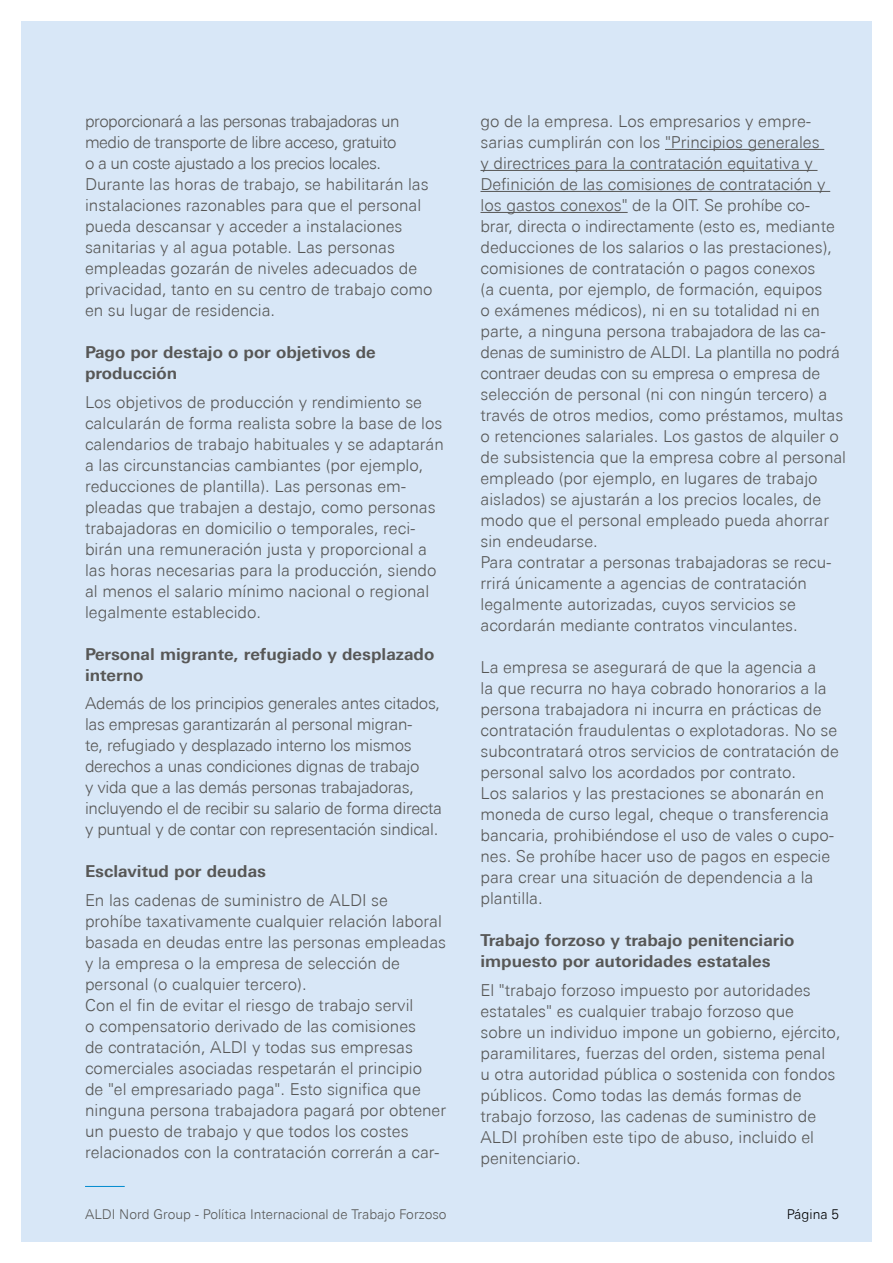
<style>
.page{position:relative;width:893px;height:1263px;background:#fff}
.page>*{position:absolute;margin:0;border:0;box-sizing:border-box;transform-origin:0 0}
.t1{font:300 16.5px/21px "Univers Next Pro";color:#575756}
.t2{font:300 16.5px/21px "Univers Next Pro";letter-spacing:-.02em;color:#575756}
.t3{font:700 16.5px/21px "Univers Next Pro";color:#575756}
.t4{font:300 13.5px "Univers Next Pro";color:#000}
.t5{font:300 13.5px "Univers Next Pro";color:#575756}
</style>
<div class="page">
<div style="left:21px;top:21px;width:851px;height:1221px;background:#d8e7f7"></div>
<hr style="left:85px;top:1186px;width:40px;height:1px;background:#008bcf">
<hr style="left:665px;top:149px;width:159px;height:1px;background:#575756">
<hr style="left:480px;top:170px;width:337px;height:1px;background:#575756">
<hr style="left:480px;top:191px;width:350px;height:1px;background:#575756">
<hr style="left:480px;top:212px;width:148px;height:1px;background:#575756">
<p class="t1" style="left:85px;top:111px;width:349px">proporcionará a las personas trabajadoras un medio de transporte de libre acceso, gratuito<br>o a un coste ajustado a los precios locales.<br>Durante las horas de trabajo, se habilitarán las instalaciones razonables para que el personal pueda descansar y acceder a instalaciones sanitarias y al agua potable. Las personas empleadas gozarán de niveles adecuados de privacidad, tanto en su centro de trabajo como en su lugar de residencia.</p>
<p class="t3" style="left:85px;top:342px;width:292px">Pago por destajo o por objetivos de producción</p>
<p class="t1" style="left:85px;top:391px;width:360px">Los objetivos de producción y rendimiento se calcularán de forma realista sobre la base de los calendarios de trabajo habituales y se adaptarán a las circunstancias cambiantes (por ejemplo, reducciones de plantilla). Las personas em&shy;pleadas que trabajen a destajo, como personas trabajadoras en domicilio o temporales, reci&shy;birán una remuneración justa y proporcional a las horas necesarias para la producción, siendo al menos el salario mínimo nacional o regional legalmente establecido.</p>
<p class="t3" style="left:85px;top:643px;width:351px">Personal migrante, refugiado y desplazado interno</p>
<p class="t2" style="left:85px;top:693px;width:358px">Además de los principios generales antes citados, las empresas garantizarán al personal migran-<br>te, refugiado y desplazado interno los mismos derechos a unas condiciones dignas de trabajo<br>y vida que a las demás personas trabajadoras, incluyendo el de recibir su salario de forma directa y puntual y de contar con representación sindical.</p>
<p class="t3" style="left:85px;top:861px;width:183px">Esclavitud por deudas</p>
<p class="t1" style="left:85px;top:889px;width:363px">En las cadenas de suministro de ALDI se prohíbe taxativamente cualquier relación laboral basada en deudas entre las personas empleadas y la empresa o la empresa de selección de personal (o cualquier tercero).<br>Con el fin de evitar el riesgo de trabajo servil<br>o compensatorio derivado de las comisiones<br>de contratación, ALDI y todas sus empresas comerciales asociadas respetarán el principio<br>de "el empresariado paga". Esto significa que ninguna persona trabajadora pagará por obtener un puesto de trabajo y que todos los costes relacionados con la contratación correrán a car-</p>
<p class="t1" style="left:480px;top:111px;width:367px">go de la empresa. Los empresarios y empre&shy;sarias cumplirán con los "Principios generales<br>y directrices para la contratación equitativa y Definición de las comisiones de contratación y los gastos conexos" de la OIT. Se prohíbe co&shy;brar, directa o indirectamente (esto es, mediante deducciones de los salarios o las prestaciones), comisiones de contratación o pagos conexos<br>(a cuenta, por ejemplo, de formación, equipos<br>o exámenes médicos), ni en su totalidad ni en parte, a ninguna persona trabajadora de las ca&shy;denas de suministro de ALDI. La plantilla no podrá contraer deudas con su empresa o empresa de selección de personal (ni con ningún tercero) a través de otros medios, como préstamos, multas o retenciones salariales. Los gastos de alquiler o de subsistencia que la empresa cobre al personal empleado (por ejemplo, en lugares de trabajo aislados) se ajustarán a los precios locales, de modo que el personal empleado pueda ahorrar sin endeudarse.<br>Para contratar a personas trabajadoras se recu&shy;rrirá únicamente a agencias de contratación legalmente autorizadas, cuyos servicios se acordarán mediante contratos vinculantes.</p>
<p class="t1" style="left:480px;top:657px;width:360px">La empresa se asegurará de que la agencia a<br>la que recurra no haya cobrado honorarios a la persona trabajadora ni incurra en prácticas de contratación fraudulentas o explotadoras. No se subcontratará otros servicios de contratación de personal salvo los acordados por contrato.<br>Los salarios y las prestaciones se abonarán en moneda de curso legal, cheque o transferencia bancaria, prohibiéndose el uso de vales o cupo&shy;nes. Se prohíbe hacer uso de pagos en especie para crear una situación de dependencia a la plantilla.</p>
<p class="t3" style="left:480px;top:930px;width:316px">Trabajo forzoso y trabajo penitenciario impuesto por autoridades estatales</p>
<p class="t1" style="left:480px;top:979px;width:362px">El "trabajo forzoso impuesto por autoridades estatales" es cualquier trabajo forzoso que<br>sobre un individuo impone un gobierno, ejército, paramilitares, fuerzas del orden, sistema penal<br>u otra autoridad pública o sostenida con fondos públicos. Como todas las demás formas de trabajo forzoso, las cadenas de suministro de ALDI prohíben este tipo de abuso, incluido el penitenciario.</p>
<p class="t4" style="left:85px;top:1206px;width:356px">International B ying Pol y for Cotton | As of January 2020</p>
<p class="t4" style="left:787px;top:1206px;width:42px">Página</p>
<p class="t5" style="left:85px;top:1206px;width:363px">ALDI Nord Group - Política Internacional de Trabajo Forzoso</p>
<p class="t4" style="left:797px;top:1206px;width:43px">Seite 5</p>
</div>
